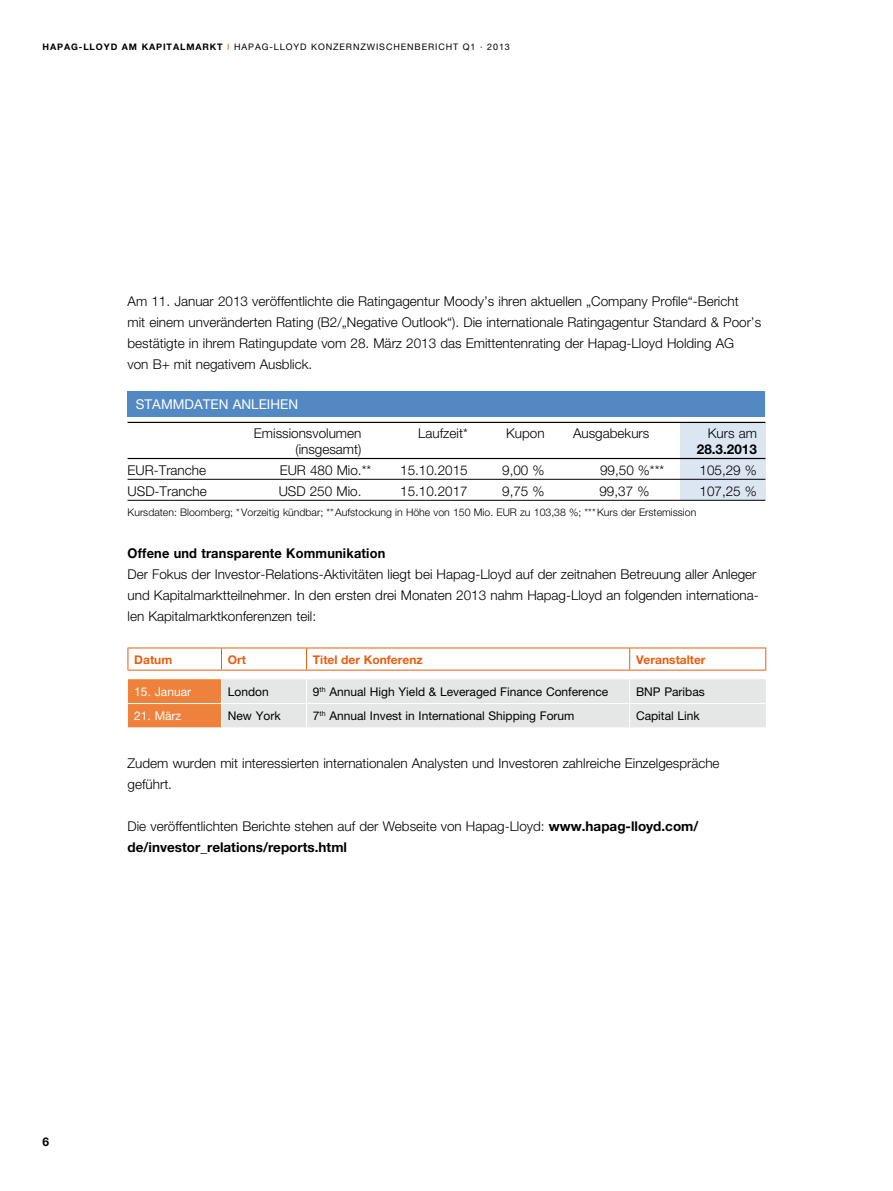
<style>
.page{position:relative;width:893px;height:1191px;background:#fff}
.page>*{position:absolute;margin:0;border:0;box-sizing:border-box;transform-origin:0 0}
.t1{font:300 13.5px/21px "Helvetica Neue LT";color:#000}
.t2{font:700 13.5px "Helvetica Neue";letter-spacing:.015em;color:#000;scale:.95 1}
.t3{font:13.5px "Helvetica Neue LT";color:#fff}
.t4{font:700 13.5px "Helvetica Neue LT";color:#000}
.t5{font:12px "Helvetica Neue LT";color:#000}
.t6{font:700 12px "Helvetica Neue LT";color:#e95d0f}
.t7{font:12px "Helvetica Neue LT";color:#fff}
.t8{font:700 12px "Helvetica Neue LT";color:#000}
.t9{font:300 10.5px "Helvetica Neue LT";color:#000}
.t10{font:9px "Helvetica Neue LT";letter-spacing:.1em;color:#000}
.s1{font-weight:700}
.s2{color:#e95d0f}
</style>
<div class="page">
<div style="left:680px;top:423px;width:85px;height:77px;background:#dce6f3"></div>
<div style="left:128px;top:391px;width:637px;height:26px;background:#5389c2"></div>
<hr style="left:128px;top:422px;width:637px;height:1px;background:#000">
<hr style="left:128px;top:458px;width:637px;height:1px;background:#000">
<hr style="left:128px;top:479px;width:637px;height:1px;background:#000">
<hr style="left:128px;top:500px;width:637px;height:1px;background:#000">
<hr style="left:128px;top:647px;width:93px;height:1px;background:#e95d0f">
<svg style="left:128px;top:648px;width:1px;height:22px"></svg>
<hr style="left:221px;top:647px;width:86px;height:1px;background:#e95d0f">
<hr style="left:307px;top:647px;width:323px;height:1px;background:#e95d0f">
<hr style="left:630px;top:647px;width:136px;height:1px;background:#e95d0f">
<svg style="left:128px;top:679px;width:638px;height:48px;background:#e6d7cd"></svg>
<hr style="left:128px;top:703px;width:93px;height:1px;background:#fff">
<hr style="left:221px;top:703px;width:86px;height:1px;background:#fff">
<hr style="left:307px;top:703px;width:323px;height:1px;background:#fff">
<hr style="left:630px;top:703px;width:136px;height:1px;background:#fff">
<svg style="left:765px;top:648px;width:1px;height:22px"></svg>
<svg style="left:306px;top:648px;width:1px;height:22px"></svg>
<svg style="left:629px;top:648px;width:1px;height:22px"></svg>
<hr style="left:128px;top:670px;width:93px;height:1px;background:#e95d0f">
<hr style="left:221px;top:670px;width:86px;height:1px;background:#e95d0f">
<hr style="left:307px;top:670px;width:323px;height:1px;background:#e95d0f">
<hr style="left:630px;top:670px;width:136px;height:1px;background:#e95d0f">
<svg style="left:221px;top:648px;width:1px;height:22px"></svg>
<p class="t10" style="left:43px;top:41px;width:469px"><span class="s1">Hapag-lloyd am Kapitalmarkt</span> <span class="s2">I</span> hapag-lloyd Konzernzwischenbericht Q1 · 2013</p>
<p class="t1" style="left:128px;top:290px;width:635px">Am 11. Januar 2013 veröffentlichte die Ratingagentur Moody’s ihren aktuellen „Company Profile“-Bericht<br>mit einem unveränderten Rating (B2/„Negative Outlook“). Die internationale Ratingagentur Standard &amp; Poor’s bestätigte in ihrem Ratingupdate vom 28. März 2013 das Emittentenrating der Hapag-Lloyd Holding AG<br>von B+ mit negativem Ausblick.</p>
<p class="t3" style="left:136px;top:396px;width:164px">Stamm daten Anleihen</p>
<p class="t1" style="left:254px;top:422px;width:109px">Emissionsvolumen</p>
<p class="t1" style="left:418px;top:422px;width:51px">Laufzeit*</p>
<p class="t1" style="left:506px;top:422px;width:40px">Kupon</p>
<p class="t1" style="left:573px;top:422px;width:78px">Ausgabekurs</p>
<p class="t1" style="left:708px;top:422px;width:51px">Kurs am</p>
<p class="t1" style="left:295px;top:438px;width:68px">(insgesamt)</p>
<p class="t4" style="left:697px;top:440px;width:62px">28.3.2013</p>
<p class="t1" style="left:128px;top:459px;width:80px">EUR-Tranche</p>
<p class="t1" style="left:280px;top:459px;width:93px">EUR 480 Mio.**</p>
<p class="t1" style="left:400px;top:459px;width:69px">15.10.2015</p>
<p class="t1" style="left:502px;top:459px;width:44px">9,00 %</p>
<p class="t1" style="left:600px;top:459px;width:66px">99,50 %***</p>
<p class="t1" style="left:699px;top:459px;width:59px">105,29 %</p>
<p class="t1" style="left:128px;top:480px;width:81px">USD-Tranche</p>
<p class="t1" style="left:279px;top:480px;width:84px">USD 250 Mio.</p>
<p class="t1" style="left:400px;top:480px;width:69px">15.10.2017</p>
<p class="t1" style="left:502px;top:480px;width:44px">9,75 %</p>
<p class="t1" style="left:599px;top:480px;width:51px">99,37 %</p>
<p class="t1" style="left:699px;top:480px;width:59px">107,25 %</p>
<p class="t9" style="left:128px;top:506px;width:570px">Kursdaten: Bloomberg; *Vorzeitig kündbar; **Aufstockung in Höhe von 150 Mio. EUR zu 103,38 %; ***Kurs der Erstemission</p>
<p class="t2" style="left:128px;top:545px;width:273px">Offene und transparente Kommunikation</p>
<p class="t1" style="left:128px;top:563px;width:633px">Der Fokus der Investor-Relations-Aktivitäten liegt bei Hapag-Lloyd auf der zeitnahen Betreuung aller Anleger und Kapitalmarktteilnehmer. In den ersten drei Monaten 2013 nahm Hapag-Lloyd an folgenden internationa&shy;len Kapitalmarktkonferenzen teil:</p>
<p class="t6" style="left:134px;top:652px;width:39px">Datum</p>
<p class="t6" style="left:228px;top:652px;width:20px">Ort</p>
<p class="t6" style="left:313px;top:652px;width:111px">Titel der Konferenz</p>
<p class="t6" style="left:636px;top:652px;width:71px">Veranstalter</p>
<p class="t7" style="left:134px;top:684px;width:58px">15. Januar</p>
<p class="t5" style="left:228px;top:684px;width:42px">London</p>
<p class="t5" style="left:313px;top:684px;width:297px">9<sup>th</sup> Annual H igh Yield &amp; Leveraged Finance Conference</p>
<p class="t5" style="left:636px;top:684px;width:9px">BNP</p>
<p class="t5" style="left:664px;top:684px;width:42px">Paribas</p>
<p class="t7" style="left:134px;top:709px;width:49px">21. März</p>
<p class="t5" style="left:228px;top:709px;width:54px">New York</p>
<p class="t5" style="left:313px;top:709px;width:263px">7<sup>th</sup> Annual I nvest in I nternational Shipping Forum</p>
<p class="t5" style="left:636px;top:709px;width:65px">Capital Link</p>
<p class="t1" style="left:128px;top:752px;width:594px">Zudem wurden mit interessierten internationalen Analysten und Investoren zahlreiche Einzelgespräche geführt.</p>
<p class="t1" style="left:128px;top:815px;width:572px">Die veröffentlichten Berichte stehen auf der Webseite von Hapag-Lloyd: <span class="s1">www.hapag-lloyd.com/ de/investor_relations/reports.html</span></p>
<p class="t8" style="left:43px;top:1134px;width:8px">6</p>
</div>
